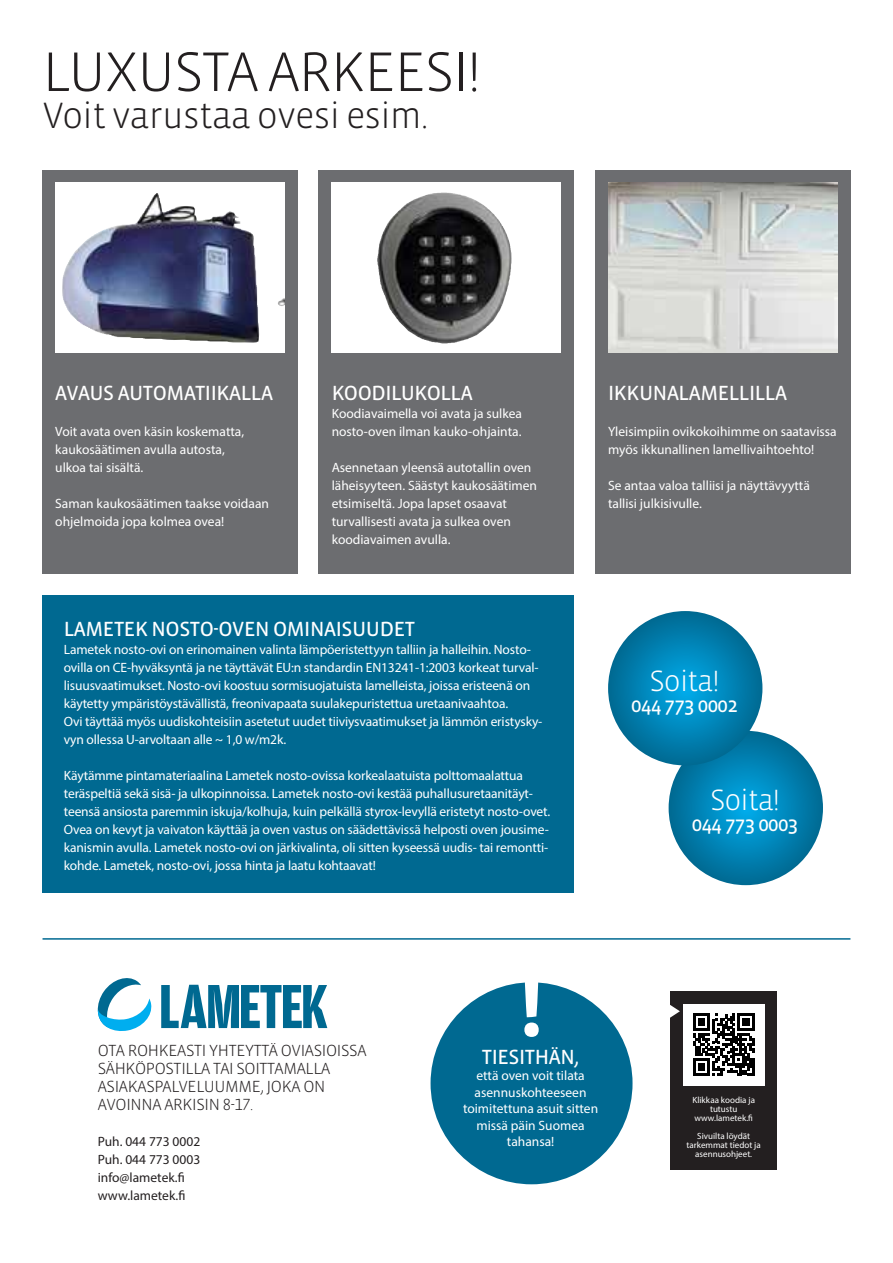
<style>
.page{position:relative;width:893px;height:1263px;background:#fff}
.page>*{position:absolute;margin:0;border:0;box-sizing:border-box;transform-origin:0 0}
.t1{font:300 57px "Vista Sans OT";letter-spacing:-.02em;color:#231f20}
.t2{font:300 37.5px "Vista Sans OT";letter-spacing:-.02em;color:#231f20}
.t3{font:300 30px "Vista Sans OT";letter-spacing:-.03em;color:#fff}
.t4{font:21px "Vista Sans OT";letter-spacing:-.02em;color:#fff}
.t5{font:300 16.5px/18px "Vista Sans OT";letter-spacing:-.02em;color:#231f20}
.t6{font:13.5px/18px "Myriad Pro";letter-spacing:-.01em;color:#fff}
.t7{font:13.5px/18px "Myriad Pro";color:#231f20}
.t8{font:9px/9px "Myriad Pro";color:#fff;text-align:center}
</style>
<div class="page">
<div style="left:43px;top:170px;width:255px;height:404px;background:#6c6d70"></div>
<svg style="left:55px;top:183px;width:230px;height:170px;background:#a1a4b3"></svg>
<img style="left:62px;top:193px;width:94px;height:145px">
<div style="left:319px;top:170px;width:255px;height:404px;background:#6c6d70"></div>
<svg style="left:332px;top:183px;width:229px;height:170px;background:#c2c2c2"></svg>
<img style="left:377px;top:192px;width:64px;height:96px">
<div style="left:595px;top:170px;width:255px;height:404px;background:#6c6d70"></div>
<img style="left:608px;top:183px;width:230px;height:170px">
<div style="left:431px;top:982px;width:201px;height:202px;background:#006991;border-radius:50%"></div>
<svg style="left:524px;top:982px;width:15px;height:55px"></svg>
<div style="left:43px;top:595px;width:531px;height:298px;background:#006991"></div>
<hr style="left:43px;top:938px;width:807px;height:2px;background:#006991">
<svg style="left:669px;top:731px;width:154px;height:154px;background:#0080b1"></svg>
<svg style="left:608px;top:611px;width:154px;height:154px;background:#007fb0"></svg>
<div style="left:670px;top:991px;width:107px;height:178px;background:#231f20"></div>
<div style="left:683px;top:1004px;width:81px;height:81px;background:#fff"></div>
<svg style="left:693px;top:1014px;width:61px;height:61px"></svg>
<svg style="left:670px;top:1005px;width:10px;height:13px"></svg>
<svg style="left:98px;top:978px;width:54px;height:53px"></svg>
<svg style="left:161px;top:985px;width:166px;height:43px"></svg>
<h1 class="t1" style="left:43px;top:43px;width:440px">LUXUSTA ARKEESI!</h1>
<h2 class="t2" style="left:43px;top:97px;width:387px">Voit varustaa ovesi esim.</h2>
<h3 class="t4" style="left:55px;top:382px;width:219px">AVAUS AUTOMATIIKALLA</h3>
<p class="t6" style="left:55px;top:422px;width:190px">Voit avata oven käsin koskematta, kaukosäätimen avulla autosta, ulkoa tai sisältä.</p>
<p class="t6" style="left:55px;top:494px;width:215px">Saman kaukosäätimen taakse voidaan ohjelmoida jopa kolmea ovea!</p>
<h3 class="t4" style="left:332px;top:382px;width:143px">KOODILUKOLLA</h3>
<p class="t6" style="left:332px;top:404px;width:192px">Koodiavaimella voi avata ja sulkea nosto-oven ilman kauko-ohjainta.</p>
<p class="t6" style="left:332px;top:458px;width:207px">Asennetaan yleensä autotallin oven läheisyyteen. Säästyt kaukosäätimen etsimiseltä. Jopa lapset osaavat turvallisesti avata ja sulkea oven koodiavaimen avulla.</p>
<h3 class="t4" style="left:64px;top:618px;width:353px">LAMETEK NOSTO-OVEN OMINAISUUDET</h3>
<p class="t6" style="left:64px;top:640px;width:480px">Lametek nosto-ovi on erinomainen valinta lämpöeristettyyn talliin ja halleihin. Nosto&shy;ovilla on CE-hyväksyntä ja ne täyttävät EU:n standardin EN13241-1:2003 korkeat turval&shy;lisuusvaatimukset. Nosto-ovi koostuu sormisuojatuista lamelleista, joissa eristeenä on käytetty ympäristöystävällistä, freonivapaata suulakepuristettua uretaanivaahtoa.<br>Ovi täyttää myös uudiskohteisiin asetetut uudet tiiviysvaatimukset ja lämmön eristysky&shy;vyn ollessa U-arvoltaan alle ~ 1,0 w/m2k.</p>
<p class="t6" style="left:64px;top:766px;width:488px">Käytämme pintamateriaalina Lametek nosto-ovissa korkealaatuista polttomaalattua teräspeltiä sekä sisä- ja ulkopinnoissa. Lametek nosto-ovi kestää puhallusuretaanitäyt&shy;teensä ansiosta paremmin iskuja/kolhuja, kuin pelkällä styrox-levyllä eristetyt nosto-ovet.<br>Ovea on kevyt ja vaivaton käyttää ja oven vastus on säädettävissä helposti oven jousime&shy;kanismin avulla. Lametek nosto-ovi on järkivalinta, oli sitten kyseessä uudis- tai remontti&shy;kohde. Lametek, nosto-ovi, jossa hinta ja laatu kohtaavat!</p>
<h3 class="t4" style="left:608px;top:382px;width:180px">IKKUNALAMELLILLA</h3>
<p class="t6" style="left:608px;top:422px;width:230px">Yleisimpiin ovikokoihimme on saatavissa myös ikkunallinen lamellivaihtoehto!</p>
<p class="t6" style="left:608px;top:476px;width:203px">Se antaa valoa talliisi ja näyttävyyttä tallisi julkisivulle.</p>
<h3 class="t3" style="left:649px;top:665px;width:72px">Soita!</h3>
<h3 class="t4" style="left:631px;top:694px;width:108px">044 773 0002</h3>
<h3 class="t3" style="left:710px;top:785px;width:72px">Soita!</h3>
<h3 class="t4" style="left:692px;top:813px;width:108px">044 773 0003</h3>
<p class="t5" style="left:98px;top:1042px;width:270px">OTA ROHKEASTI YHTEYTTÄ OVIASIOISSA<br>SÄHKÖPOSTILLA TAI SOITTAMALLA<br>ASIAKASPALVELUUMME, JOKA ON<br>AVOINNA ARKISIN 8-17.</p>
<p class="t7" style="left:98px;top:1132px;width:104px">Puh. 044 773 0002<br>Puh. 044 773 0003 info@lametek.fi www.lametek.fi</p>
<h3 class="t4" style="left:482px;top:1046px;width:99px">TIESITHÄN,</h3>
<p class="t6" style="left:463px;top:1067px;width:137px;line-height:16.5px;text-align:center">että oven voit tilata asennuskohteeseen toimitettuna asuit sitten missä päin Suomea tahansa!</p>
<p class="t8" style="left:692px;top:1095px;width:64px">Klikkaa koodia ja tutustu www.lametek.fi</p>
<p class="t8" style="left:687px;top:1131px;width:76px">Sivuilta löydät tarkemmat tiedot ja asennusohjeet.</p>
</div>
